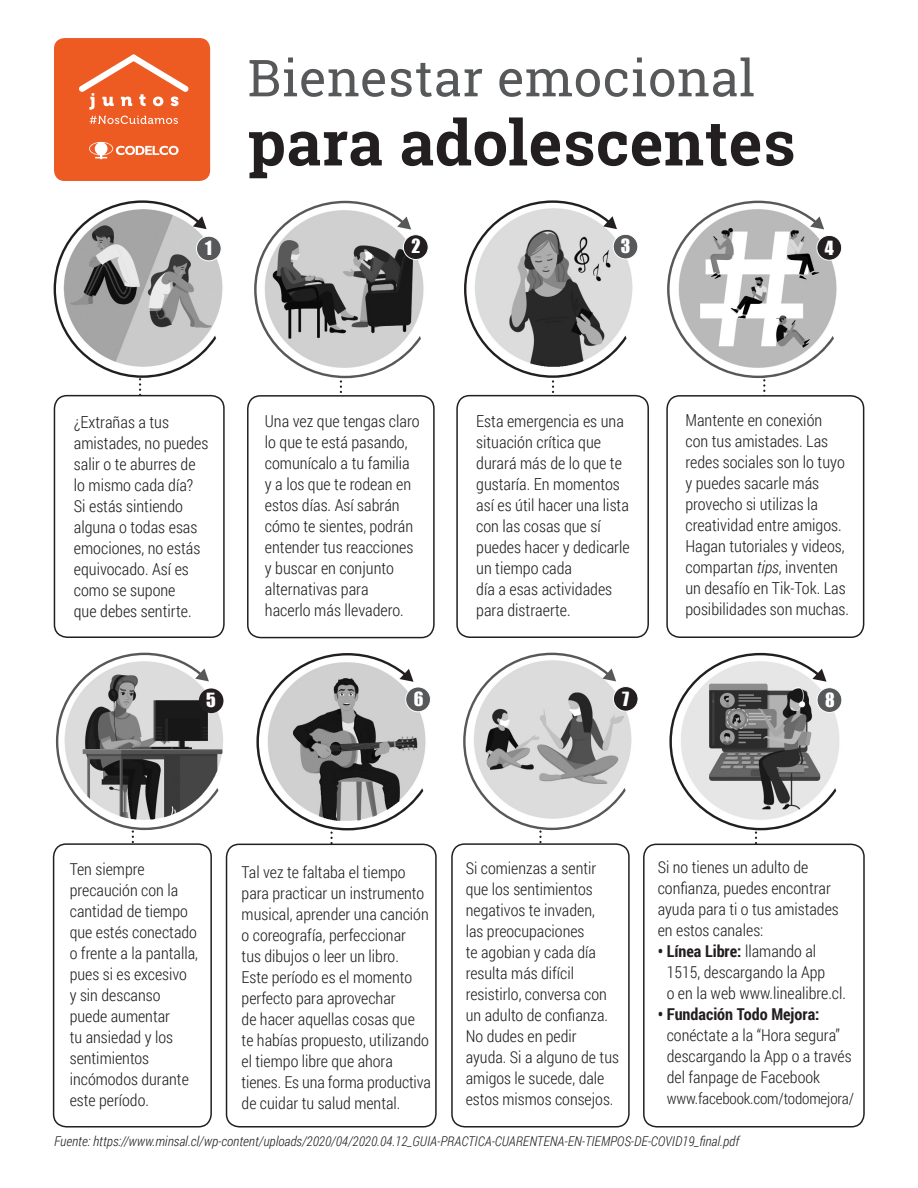
<style>
.page{position:relative;width:918px;height:1188px;background:#fff}
.page>*{position:absolute;margin:0;border:0;box-sizing:border-box;transform-origin:0 0}
.t1{font:700 63px "Roboto Slab";letter-spacing:.01em;color:#231f20}
.t2{font:51px "Roboto Slab";letter-spacing:.01em;color:#57585a}
.t3{font:18px "Impact";color:#fff}
.t4{font:300 16.5px/21px "Roboto Condensed";color:#231f20}
.t5{font:300 16.35px/21px "Roboto Condensed";color:#231f20}
.t6{font:700 16.35px "Roboto Condensed";color:#231f20}
.t7{font:300 15.45px "Roboto Condensed";letter-spacing:-.01em;color:#231f20}
.t8{font:italic 300 13.5px "Roboto Condensed";color:#231f20}
.s1{font-style:italic}
.s2{font-weight:300}
</style>
<div class="page">
<img style="left:627px;top:260px;width:6px;height:55px">
<img style="left:216px;top:258px;width:7px;height:81px">
<div style="left:54px;top:38px;width:156px;height:143px;background:#ee5b22;border-radius:11px"></div>
<svg style="left:90px;top:116px;width:88px;height:8px"></svg>
<svg style="left:89px;top:142px;width:90px;height:17px"></svg>
<svg style="left:79px;top:54px;width:110px;height:56px"></svg>
<div style="left:613px;top:234px;width:25px;height:25px;background:#57585a;border-radius:12px"></div>
<div style="left:613px;top:234px;width:25px;height:25px;border:1px solid #fff;border-radius:12px"></div>
<svg style="left:817px;top:235px;width:25px;height:25px"></svg>
<div style="left:817px;top:235px;width:25px;height:26px;border:1px solid #fff;border-radius:12px"></div>
<svg style="left:403px;top:235px;width:25px;height:25px"></svg>
<div style="left:403px;top:234px;width:26px;height:26px;border:1px solid #fff;border-radius:12px"></div>
<svg style="left:197px;top:236px;width:24px;height:25px"></svg>
<div style="left:196px;top:236px;width:26px;height:25px;border:1px solid #fff;border-radius:12px"></div>
<svg style="left:254px;top:201px;width:167px;height:195px"></svg>
<svg style="left:464px;top:200px;width:163px;height:196px"></svg>
<svg style="left:667px;top:201px;width:167px;height:200px"></svg>
<svg style="left:53px;top:200px;width:163px;height:200px"></svg>
<div style="left:54px;top:396px;width:170px;height:241px;background:#fff;border-radius:13px"></div>
<div style="left:54px;top:395px;width:171px;height:243px;border:2px solid #231f20;border-radius:13px"></div>
<div style="left:247px;top:395px;width:188px;height:243px;border:2px solid #231f20;border-radius:13px"></div>
<div style="left:456px;top:395px;width:193px;height:243px;border:2px solid #231f20;border-radius:13px"></div>
<div style="left:667px;top:396px;width:197px;height:241px;background:#fff;border-radius:13px"></div>
<div style="left:666px;top:395px;width:198px;height:243px;border:2px solid #231f20;border-radius:13px"></div>
<img style="left:626px;top:689px;width:8px;height:78px">
<img style="left:219px;top:691px;width:5px;height:74px">
<img style="left:836px;top:719px;width:4px;height:72px">
<div style="left:613px;top:687px;width:25px;height:24px;background:#231f20;border-radius:12px"></div>
<div style="left:613px;top:686px;width:25px;height:26px;border:1px solid #fff;border-radius:12px"></div>
<div style="left:817px;top:688px;width:25px;height:24px;background:#57585a;border-radius:12px"></div>
<div style="left:817px;top:687px;width:25px;height:26px;border:1px solid #fff;border-radius:12px"></div>
<div style="left:406px;top:687px;width:24px;height:25px;background:#57585a;border-radius:12px"></div>
<div style="left:405px;top:687px;width:26px;height:25px;border:1px solid #fff;border-radius:12px"></div>
<div style="left:199px;top:688px;width:24px;height:25px;background:#231f20;border-radius:12px"></div>
<svg style="left:256px;top:653px;width:167px;height:191px"></svg>
<svg style="left:463px;top:653px;width:163px;height:195px"></svg>
<svg style="left:669px;top:653px;width:167px;height:191px"></svg>
<svg style="left:53px;top:653px;width:166px;height:199px"></svg>
<div style="left:54px;top:844px;width:157px;height:283px;background:#fff;border-radius:13px"></div>
<div style="left:53px;top:843px;width:159px;height:285px;border:2px solid #231f20;border-radius:13px"></div>
<div style="left:226px;top:844px;width:211px;height:284px;border:2px solid #231f20;border-radius:13px"></div>
<div style="left:452px;top:844px;width:177px;height:283px;background:#fff;border-radius:13px"></div>
<div style="left:451px;top:843px;width:179px;height:285px;border:2px solid #231f20;border-radius:13px"></div>
<div style="left:643px;top:844px;width:222px;height:284px;border:2px solid #231f20;border-radius:13px"></div>
<p class="t2" style="left:248px;top:43px;width:509px">Bienestar emocional</p>
<p class="t1" style="left:248px;top:99px;width:549px">para adolescentes</p>
<p class="t3" style="left:205px;top:234px;width:8px">1</p>
<p class="t3" style="left:412px;top:232px;width:11px">2</p>
<p class="t3" style="left:621px;top:232px;width:11px">3</p>
<p class="t3" style="left:825px;top:234px;width:10px">4</p>
<p class="t4" style="left:74px;top:411px;width:97px">¿Extrañas a tus</p>
<p class="t4" style="left:74px;top:432px;width:136px">amistades, no puedes salir o te aburres de</p>
<p class="t4" style="left:74px;top:474px;width:121px">lo mismo cada día?</p>
<p class="t4" style="left:74px;top:495px;width:111px">Si estás sintiendo</p>
<p class="t4" style="left:74px;top:516px;width:125px">alguna o todas esas</p>
<p class="t4" style="left:74px;top:537px;width:128px">emociones, no estás equivocado. Así es como se supone</p>
<p class="t4" style="left:74px;top:600px;width:119px">que debes sentirte.</p>
<p class="t4" style="left:265px;top:411px;width:156px">Una vez que tengas claro lo que te está pasando, comunícalo a tu familia y a los que te rodean en estos días. Así sabrán cómo te sientes, podrán entender tus reacciones y buscar en conjunto alternativas para</p>
<p class="t4" style="left:265px;top:600px;width:140px">hacerlo más llevadero.</p>
<p class="t4" style="left:476px;top:410px;width:149px">Esta emergencia es una situación crítica que</p>
<p class="t4" style="left:476px;top:452px;width:147px">durará más de lo que te gustaría. En momentos</p>
<p class="t4" style="left:476px;top:494px;width:154px">así es útil hacer una lista con las cosas que sí</p>
<p class="t4" style="left:476px;top:536px;width:155px">puedes hacer y dedicarle un tiempo cada</p>
<p class="t4" style="left:476px;top:578px;width:138px">día a esas actividades</p>
<p class="t4" style="left:476px;top:599px;width:96px">para distraerte.</p>
<p class="t4" style="left:685px;top:409px;width:165px">Mantente en conexión con tus amistades. Las redes sociales son lo tuyo y puedes sacarle más provecho si utilizas la creatividad entre amigos.<br>Hagan tutoriales y videos, compartan <span class="s1">tips</span>, inventen un desafío en Tik-Tok. Las posibilidades son muchas.</p>
<p class="t3" style="left:206px;top:686px;width:11px">5</p>
<p class="t3" style="left:414px;top:685px;width:11px">6</p>
<p class="t3" style="left:622px;top:685px;width:9px">7</p>
<p class="t3" style="left:825px;top:686px;width:11px">8</p>
<p class="t5" style="left:70px;top:858px;width:76px">Ten siempre</p>
<p class="t5" style="left:70px;top:879px;width:110px">precaución con la</p>
<p class="t5" style="left:70px;top:900px;width:120px">cantidad de tiempo</p>
<p class="t5" style="left:70px;top:921px;width:129px">que estés conectado</p>
<p class="t5" style="left:70px;top:942px;width:130px">o frente a la pantalla, pues si es excesivo</p>
<p class="t5" style="left:70px;top:984px;width:92px">y sin descanso</p>
<p class="t5" style="left:70px;top:1005px;width:102px">puede aumentar</p>
<p class="t5" style="left:70px;top:1026px;width:105px">tu ansiedad y los</p>
<p class="t5" style="left:70px;top:1047px;width:81px">sentimientos</p>
<p class="t5" style="left:70px;top:1068px;width:121px">incómodos durante</p>
<p class="t5" style="left:70px;top:1089px;width:81px">este período.</p>
<p class="t5" style="left:242px;top:861px;width:166px">Tal vez te faltaba el tiempo</p>
<p class="t5" style="left:242px;top:882px;width:189px">para practicar un instrumento musical, aprender una canción</p>
<p class="t5" style="left:242px;top:924px;width:166px">o coreografía, perfeccionar</p>
<p class="t5" style="left:242px;top:945px;width:159px">tus dibujos o leer un libro.</p>
<p class="t5" style="left:242px;top:966px;width:172px">Este período es el momento perfecto para aprovechar</p>
<p class="t5" style="left:242px;top:1008px;width:175px">de hacer aquellas cosas que</p>
<p class="t5" style="left:242px;top:1029px;width:189px">te habías propuesto, utilizando</p>
<p class="t5" style="left:242px;top:1050px;width:153px">el tiempo libre que ahora</p>
<p class="t5" style="left:242px;top:1071px;width:191px">tienes. Es una forma productiva de cuidar tu salud mental.</p>
<p class="t5" style="left:466px;top:857px;width:132px">Si comienzas a sentir</p>
<p class="t5" style="left:466px;top:878px;width:128px">que los sentimientos</p>
<p class="t5" style="left:466px;top:899px;width:131px">negativos te invaden,</p>
<p class="t5" style="left:466px;top:920px;width:120px">las preocupaciones</p>
<p class="t5" style="left:466px;top:941px;width:132px">te agobian y cada día</p>
<p class="t5" style="left:466px;top:962px;width:110px">resulta más difícil</p>
<p class="t5" style="left:466px;top:983px;width:143px">resistirlo, conversa con</p>
<p class="t5" style="left:466px;top:1004px;width:144px">un adulto de confianza.</p>
<p class="t5" style="left:466px;top:1025px;width:112px">No dudes en pedir</p>
<p class="t5" style="left:466px;top:1046px;width:155px">ayuda. Si a alguno de tus</p>
<p class="t5" style="left:466px;top:1067px;width:140px">amigos le sucede, dale</p>
<p class="t5" style="left:466px;top:1088px;width:149px">estos mismos consejos.</p>
<p class="t5" style="left:658px;top:856px;width:152px">Si no tienes un adulto de</p>
<p class="t5" style="left:658px;top:877px;width:182px">confianza, puedes encontrar ayuda para ti o tus amistades</p>
<p class="t5" style="left:658px;top:919px;width:107px">en estos canales:</p>
<p class="t6" style="left:658px;top:940px;width:160px">• Línea Libre: <span class="s2">llamando al</span></p>
<p class="t5" style="left:667px;top:961px;width:160px">1515, descargando la App</p>
<p class="t5" style="left:667px;top:982px;width:181px">o en la web www.linealibre.cl.</p>
<p class="t6" style="left:658px;top:1003px;width:163px">• Fundación Todo Mejora:</p>
<p class="t5" style="left:667px;top:1024px;width:175px">conéctate a la “Hora segura”</p>
<p class="t5" style="left:667px;top:1045px;width:186px">descargando la App o a través</p>
<p class="t5" style="left:667px;top:1066px;width:155px">del fanpage de Facebook</p>
<p class="t7" style="left:667px;top:1088px;width:189px">www.facebook.com/todomejora/</p>
<p class="t8" style="left:54px;top:1132px;width:687px">Fuente: https://www.minsal.cl/wp-content/uploads/2020/04/2020.04.12_GUIA-PRACTICA-CUARENTENA-EN-TIEMPOS-DE-COVID19_final.pdf</p>
</div>
